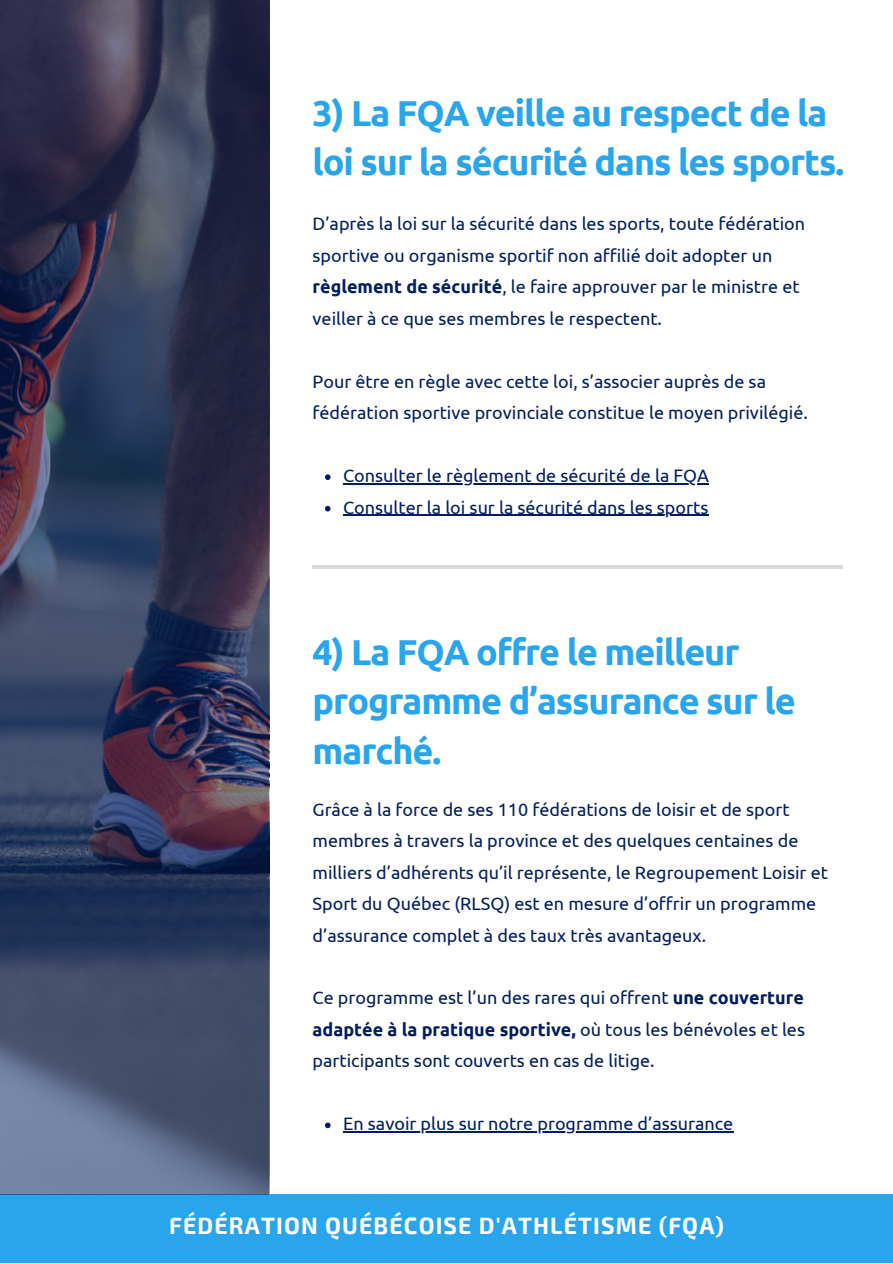
<style>
.page{position:relative;width:893px;height:1264px;background:#fff}
.page>*{position:absolute;margin:0;border:0;box-sizing:border-box;transform-origin:0 0}
.t1{font:700 36px/49.5px "Ubuntu";letter-spacing:-.03em;color:#28a5ed}
.t2{font:700 23.1px "Exo 2";letter-spacing:.05em;color:#fff}
.t3{font:18px/31.5px "Ubuntu";color:#001e62}
.s1{font-weight:700}
</style>
<div class="page">
<hr style="left:312px;top:565px;width:530px;height:3px;background:#d9d9d9">
<div style="left:0;top:1194px;width:892px;height:68px;background:#28a5ed"></div>
<svg style="left:0;top:0;width:269px;height:1194px;background:#383d5b"></svg>
<svg style="left:325px;top:474px;width:5px;height:6px"></svg>
<hr style="left:343px;top:483px;width:366px;height:1px;background:#001e62">
<svg style="left:325px;top:506px;width:5px;height:5px"></svg>
<hr style="left:343px;top:515px;width:365px;height:1px;background:#001e62">
<svg style="left:325px;top:1122px;width:5px;height:6px"></svg>
<hr style="left:343px;top:1131px;width:390px;height:1px;background:#001e62">
<h1 class="t1" style="left:312px;top:88px;width:533px">3) La FQA veille au respect de la loi sur la sécurité dans les sports.</h1>
<p class="t3" style="left:312px;top:208px;width:494px">D’après la loi sur la sécurité dans les sports, toute fédération sportive ou organisme sportif non affilié doit adopter un <span class="s1">règlement de sécurité</span>, le faire approuver par le ministre et veiller à ce que ses membres le respectent.</p>
<p class="t3" style="left:312px;top:365px;width:497px">Pour être en règle avec cette loi, s’associer auprès de sa fédération sportive provinciale constitue le moyen privilégié.</p>
<p class="t3" style="left:343px;top:460px;width:367px">Consulter le règlement de sécurité de la FQA<br>Consulter la loi sur la sécurité dans les sports</p>
<h1 class="t1" style="left:312px;top:626px;width:484px">4) La FQA offre le meilleur programme d’assurance sur le marché.</h1>
<p class="t3" style="left:312px;top:793px;width:517px">Grâce à la force de ses 110 fédérations de loisir et de sport membres à travers la province et des quelques centaines de milliers d’adhérents qu’il représente, le Regroupement Loisir et Sport du Québec (RLSQ) est en mesure d’offrir un programme d’assurance complet à des taux très avantageux.</p>
<p class="t3" style="left:312px;top:982px;width:494px;text-align:justify">Ce programme est l’un des rares qui offrent <span class="s1">une couverture adaptée à la pratique sportive,</span> où tous les bénévoles et les participants sont couverts en cas de litige.</p>
<p class="t3" style="left:343px;top:1107px;width:391px">En savoir plus sur notre programme d’assurance</p>
<p class="t2" style="left:169px;top:1210px;width:556px">FÉDÉRATION QUÉBÉCOISE D'ATHLÉTISME (FQA)</p>
</div>
